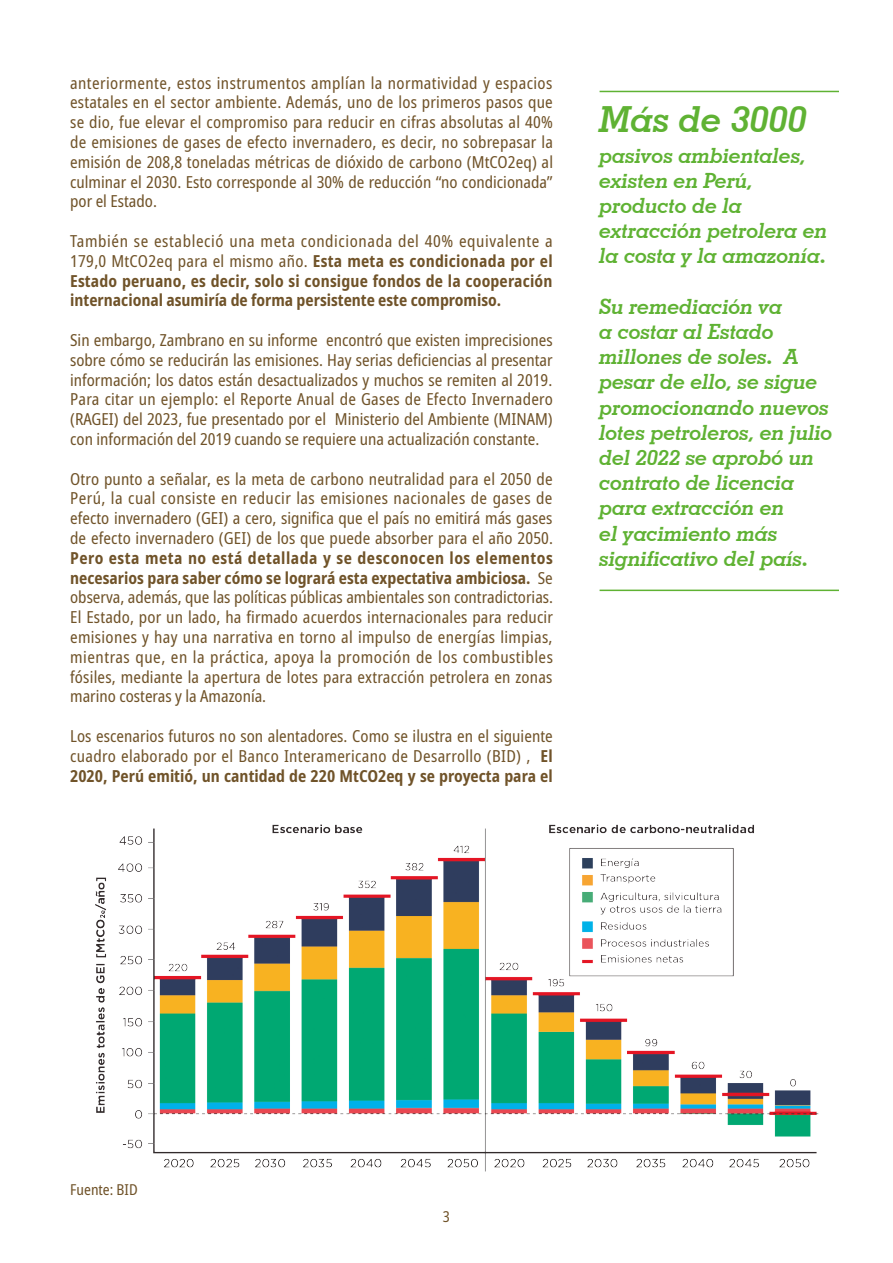
<style>
.page{position:relative;width:893px;height:1263px;background:#fff}
.page>*{position:absolute;margin:0;border:0;box-sizing:border-box;transform-origin:0 0}
.t1{font:italic 700 36px "Geometric Slab 703 BT";color:#5fb233}
.t2{font:italic 700 21px/25.2px "Geometric Slab 703 BT";color:#5fb233}
.t3{font:condensed 16.5px/19.8px "Noto Sans";color:#705329;text-align:justify}
.t4{font:700 condensed 16.5px/19.8px "Noto Sans";color:#705329;text-align:justify}
.t5{font:condensed 15px "Noto Sans";color:#705329}
.s1{font-weight:400}
.s2{font-weight:700}
</style>
<div class="page">
<img style="left:95px;top:824px;width:724px;height:348px">
<hr style="left:600px;top:91px;width:239px;height:1px;background:#5fb233">
<hr style="left:600px;top:590px;width:239px;height:1px;background:#5fb233">
<p class="t3" style="left:70px;top:73px;width:484px">anteriormente, estos instrumentos amplían la normatividad y espacios estatales en el sector ambiente. Además, uno de los primeros pasos que se dio, fue elevar el compromiso para reducir en cifras absolutas al 40% de emisiones de gases de efecto invernadero, es decir, no sobrepasar la emisión de 208,8 toneladas métricas de dióxido de carbono (MtCO2eq) al culminar el 2030. Esto corresponde al 30% de reducción “no condicionada” por el Estado.</p>
<p class="t4" style="left:70px;top:231px;width:484px"><span class="s1">También se estableció una meta condicionada del 40% equivalente a 179,0 MtCO2eq para el mismo año.</span> Esta meta es condicionada por el Estado peruano, es decir, solo si consigue fondos de la cooperación internacional asumiría de forma persistente este compromiso.</p>
<p class="t3" style="left:70px;top:331px;width:484px">Sin embargo, Zambrano en su informe encontró que existen imprecisiones sobre cómo se reducirán las emisiones. Hay serias deficiencias al presentar información; los datos están desactualizados y muchos se remiten al 2019.<br>Para citar un ejemplo: el Reporte Anual de Gases de Efecto Invernadero (RAGEI) del 2023, fue presentado por el Ministerio del Ambiente (MINAM) con información del 2019 cuando se requiere una actualización constante.</p>
<p class="t3" style="left:70px;top:469px;width:484px">Otro punto a señalar, es la meta de carbono neutralidad para el 2050 de Perú, la cual consiste en reducir las emisiones nacionales de gases de efecto invernadero (GEI) a cero, significa que el país no emitirá más gases de efecto invernadero (GEI) de los que puede absorber para el año 2050.</p>
<p class="t3" style="left:70px;top:548px;width:484px"><span class="s2">Pero esta meta no está detallada y se desconocen los elementos necesarios para saber cómo se logrará esta expectativa ambiciosa.</span> Se observa, además, que las políticas públicas ambientales son contradictorias.<br>El Estado, por un lado, ha firmado acuerdos internacionales para reducir emisiones y hay una narrativa en torno al impulso de energías limpias, mientras que, en la práctica, apoya la promoción de los combustibles fósiles, mediante la apertura de lotes para extracción petrolera en zonas marino costeras y la Amazonía.</p>
<p class="t3" style="left:70px;top:727px;width:484px">Los escenarios futuros no son alentadores. Como se ilustra en el siguiente cuadro elaborado por el Banco Interamericano de Desarrollo (BID) , <span class="s2">El 2020, Perú emitió, un cantidad de 220 MtCO2eq y se proyecta para el</span></p>
<h1 class="t1" style="left:600px;top:98px;width:209px">Más de 3000</h1>
<p class="t2" style="left:600px;top:142px;width:230px">pasivos ambientales, existen en Perú, producto de la extracción petrolera en la costa y la amazonía.</p>
<p class="t2" style="left:600px;top:294px;width:235px">Su remediación va<br>a costar al Estado millones de soles. A pesar de ello, se sigue promocionando nuevos lotes petroleros, en julio del 2022 se aprobó un contrato de licencia para extracción en<br>el yacimiento más significativo del país.</p>
<p class="t5" style="left:70px;top:1179px;width:69px">Fuente: BID</p>
<p class="t5" style="left:443px;top:1206px;width:9px">3</p>
</div>
